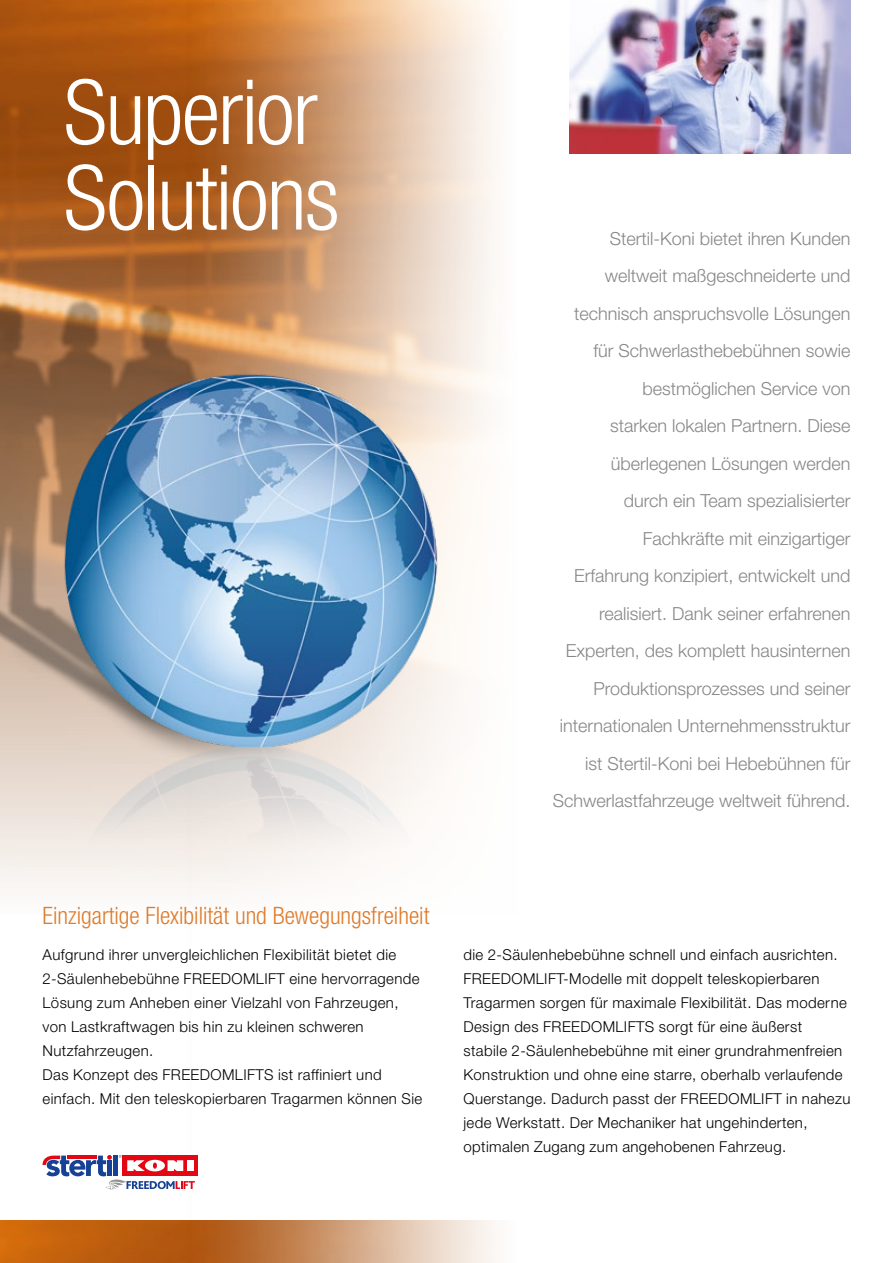
<style>
.page{position:relative;width:893px;height:1263px;background:#fff}
.page>*{position:absolute;margin:0;border:0;box-sizing:border-box;transform-origin:0 0}
.t1{font:300 condensed 90px/85.5px "Helvetica Neue LT Std";letter-spacing:-.02em;color:#fff}
.t2{font:300 condensed 24px "Helvetica Neue LT Std";color:#df7b2a}
.t3{font:300 18px/37.5px "Helvetica Neue LT Std";color:#878787;text-align:right}
.t4{font:300 15px/24px "Helvetica Neue LT Std";letter-spacing:.025em;color:#000}
</style>
<div class="page">
<img style="left:0;top:0;width:174px;height:889px">
<img style="left:0;top:1220px;width:174px;height:43px">
<img style="left:174px;top:0;width:322px;height:1263px">
<img style="left:377px;top:746px;width:110px;height:100px">
<img style="left:0;top:262px;width:377px;height:588px">
<img style="left:57px;top:366px;width:430px;height:380px">
<img style="left:570px;top:0;width:280px;height:153px">
<div style="left:122px;top:1155px;width:76px;height:21px;background:#e30613"></div>
<svg style="left:43px;top:1155px;width:152px;height:34px"></svg>
<h1 class="t1" style="left:64px;top:69px;width:277px">Superior<br>Solutions</h1>
<p class="t3" style="left:553px;top:219px;width:299px">Stertil-Koni bietet ihren Kunden weltweit maßgeschneiderte und technisch anspruchsvolle Lösungen für Schwerlasthebebühnen sowie bestmöglichen Service von<br>starken lokalen Partnern. Diese überlegenen Lösungen werden<br>durch ein Team spezialisierter Fachkräfte mit einzigartiger<br>Erfahrung konzipiert, entwickelt und realisiert. Dank seiner erfahrenen Experten, des komplett hausinternen Produktionsprozesses und seiner internationalen Unternehmensstruktur ist Stertil-Koni bei Hebebühnen für Schwerlastfahrzeuge weltweit führend.</p>
<h2 class="t2" style="left:43px;top:902px;width:388px">Einzigartige Flexibilität und Bewegungsfreiheit</h2>
<p class="t4" style="left:43px;top:942px;width:381px">Aufgrund ihrer unvergleichlichen Flexibilität bietet die 2-Säulenhebebühne FREEDOMLIFT eine hervorragende Lösung zum Anheben einer Vielzahl von Fahrzeugen, von Lastkraftwagen bis hin zu kleinen schweren Nutzfahrzeugen.<br>Das Konzept des FREEDOMLIFTS ist raffiniert und einfach. Mit den teleskopierbaren Tragarmen können Sie</p>
<p class="t4" style="left:463px;top:942px;width:388px">die 2-Säulenhebebühne schnell und einfach ausrichten.<br>FREEDOMLIFT-Modelle mit doppelt teleskopierbaren Tragarmen sorgen für maximale Flexibilität. Das moderne Design des FREEDOMLIFTS sorgt für eine äußerst<br>stabile 2-Säulenhebebühne mit einer grundrahmenfreien Konstruktion und ohne eine starre, oberhalb verlaufende Querstange. Dadurch passt der FREEDOMLIFT in nahezu jede Werkstatt. Der Mechaniker hat ungehinderten, optimalen Zugang zum angehobenen Fahrzeug.</p>
</div>
